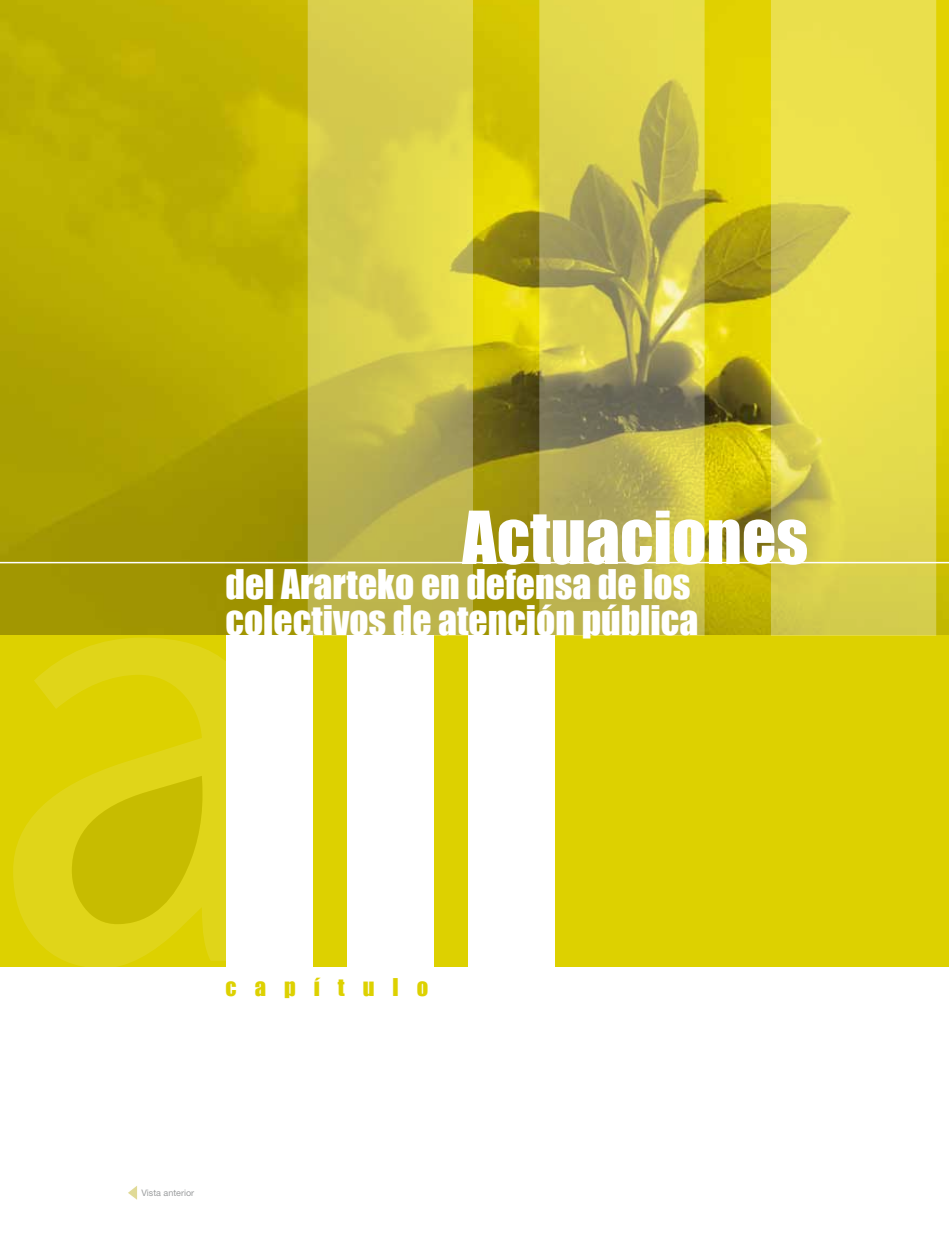
<style>
.page{position:relative;width:949px;height:1234px;background:#fff}
.page>*{position:absolute;margin:0;border:0;box-sizing:border-box;transform-origin:0 0}
.t1{font:420.75px "Impact";color:#fff}
.t2{font:67.5px "Impact";color:#fff}
.t3{font:37.5px/36px "Impact";color:#fff}
.t4{font:22.5px "Impact";letter-spacing:.8em;color:#ddd100}
.t5{font:9px "Helvetica Neue LT Std";color:#9c9e9f}
</style>
<div class="page">
<img style="left:0;top:0;width:948px;height:634px">
<div style="left:0;top:634px;width:948px;height:332px;background:#ddd100"></div>
<hr style="left:0;top:561px;width:948px;height:2px;background:#fff">
<svg style="left:13px;top:638px;width:259px;height:329px;fill:#e0d519"></svg>
<svg style="left:72px;top:775px;width:130px;height:148px"></svg>
<svg style="left:307px;top:0;width:628px;height:635px"></svg>
<svg style="left:128px;top:1186px;width:9px;height:13px"></svg>
<h2 class="t2" style="left:462px;top:485px;width:347px">Actuaciones</h2>
<p class="t3" style="left:225px;top:565px;width:474px">del Ararteko en defensa de los colectivos de atención pública</p>
<h1 class="t1" style="left:208px;top:475px;width:365px">III</h1>
<p class="t4" style="left:225px;top:969px;width:204px">capítulo</p>
<p class="t5" style="left:141px;top:1187px;width:54px">Vista anterior</p>
</div>
